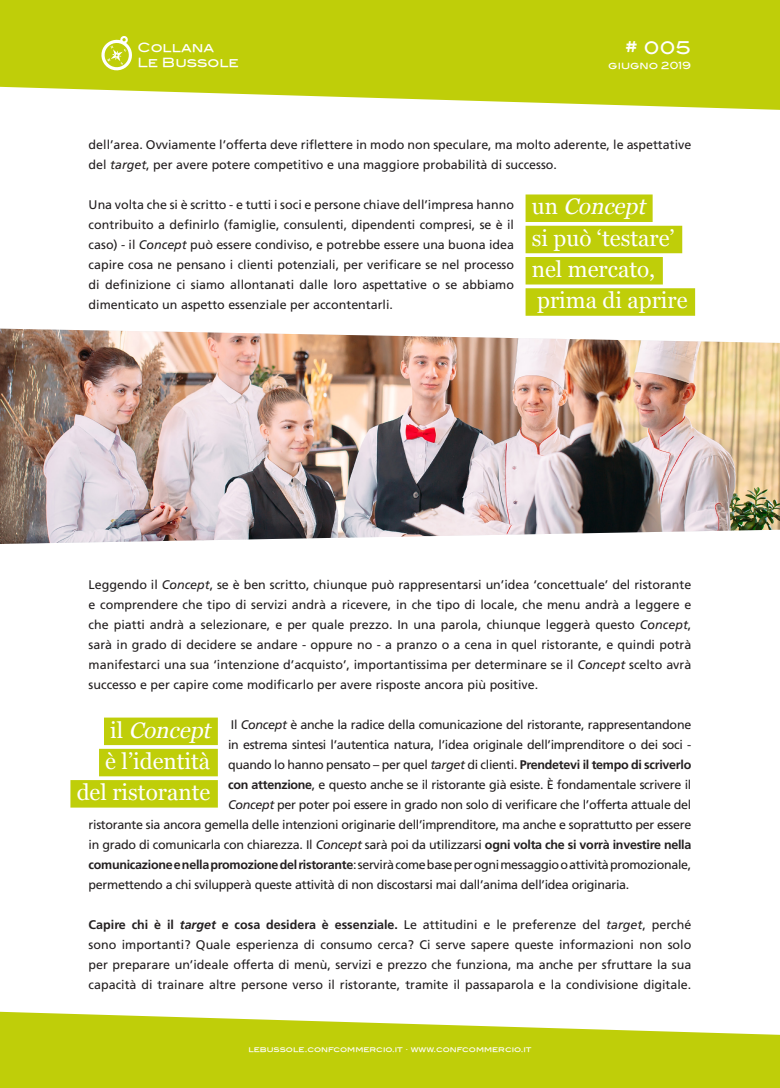
<style>
.page{position:relative;width:780px;height:1088px;background:#fff}
.page>*{position:absolute;margin:0;border:0;box-sizing:border-box;transform-origin:0 0}
.quote__sx{font:22.5px "Georgia";color:#fff}
.quote__dx{font:22.5px "Georgia";color:#fff}
.quote__sx-2{font:italic 22.5px "Georgia";color:#fff}
.quote__dx-2{font:italic 22.5px "Georgia";color:#fff}
.Capitolo{font:17.5px "Blair Md ITCTT Medium";color:#fff}
.t1{font:12.62px/15.1px "Blair Md ITCTT Medium";color:#fff}
.Testo{font:12.5px/20px "Frutiger LT Std";letter-spacing:-.025em;color:#231f20;text-align:justify}
.Testo-2{font:12.5px/20px "Frutiger LT Std";color:#231f20}
.Capitolo-2{font:10px "Blair Md ITCTT Medium";color:#fff}
.t2{font:7.5px "Blair Md ITCTT Medium";color:#fff}
.s1{font-style:italic}
.s2{font-style:normal}
.s3{font-weight:700}
.s4{font-weight:700;font-style:italic}
</style>
<div class="page">
<svg style="left:0;top:1012px;width:780px;height:76px;background:#c8d52d"></svg>
<div style="left:525px;top:194px;width:127px;height:28px;background:#bfce09"></div>
<div style="left:525px;top:226px;width:157px;height:27px;background:#bfce09"></div>
<div style="left:525px;top:257px;width:137px;height:27px;background:#bfce09"></div>
<div style="left:525px;top:288px;width:170px;height:28px;background:#bfce09"></div>
<div style="left:104px;top:717px;width:114px;height:28px;background:#bfce09"></div>
<div style="left:99px;top:749px;width:119px;height:27px;background:#bfce09"></div>
<div style="left:70px;top:780px;width:148px;height:27px;background:#bfce09"></div>
<svg style="left:0;top:0;width:780px;height:110px;background:#c8d52d"></svg>
<div style="left:89px;top:18px;width:164px;height:71px;background:#bfce09"></div>
<svg style="left:101px;top:36px;width:31px;height:35px"></svg>
<div style="left:526px;top:18px;width:165px;height:71px;background:#bfce09"></div>
<img style="left:0;top:329px;width:780px;height:215px">
<p class="t1" style="left:137px;top:38px;width:103px">Collana<br>Le Bussole</p>
<p class="Capitolo" style="left:625px;top:37px;width:68px"># 005</p>
<p class="Capitolo-2" style="left:608px;top:60px;width:85px">giugno 2019</p>
<p class="Testo-2" style="left:89px;top:134px;width:604px">dell’area. Ovviamente l’offerta deve riflettere in modo non speculare, ma molto aderente, le aspettative del <span class="s1">target</span>, per avere potere competitivo e una maggiore probabilità di successo.</p>
<p class="Testo" style="left:89px;top:194px;width:427px">Una volta che si è scritto - e tutti i soci e persone chiave dell’impresa hanno contribuito a definirlo (famiglie, consulenti, dipendenti compresi, se è il caso) - il <span class="s1">Concept</span> può essere condiviso, e potrebbe essere una buona idea capire cosa ne pensano i clienti potenziali, per verificare se nel processo di definizione ci siamo allontanati dalle loro aspettative o se abbiamo dimenticato un aspetto essenziale per accontentarli.</p>
<p class="quote__sx-2" style="left:531px;top:190px;width:121px"><span class="s2">u n</span> Concept</p>
<p class="quote__sx" style="left:531px;top:222px;width:144px">si può ‘testare’</p>
<p class="quote__sx" style="left:531px;top:253px;width:125px">nel mercato,</p>
<p class="quote__sx" style="left:537px;top:284px;width:152px">prima di aprire</p>
<p class="Testo" style="left:89px;top:574px;width:604px">Leggendo il <span class="s1">Concept</span>, se è ben scritto, chiunque può rappresentarsi un’idea ‘concettuale’ del ristorante e comprendere che tipo di servizi andrà a ricevere, in che tipo di locale, che menu andrà a leggere e che piatti andrà a selezionare, e per quale prezzo. In una parola, chiunque leggerà questo <span class="s1">Concept</span>, sarà in grado di decidere se andare - oppure no - a pranzo o a cena in quel ristorante, e quindi potrà manifestarci una sua ‘intenzione d’acquisto’, importantissima per determinare se il <span class="s1">Concept</span> scelto avrà successo e per capire come modificarlo per avere risposte ancora più positive.</p>
<p class="Testo" style="left:231px;top:714px;width:462px">Il <span class="s1">Concept</span> è anche la radice della comunicazione del ristorante, rappresentandone</p>
<p class="Testo" style="left:228px;top:734px;width:464px">in estrema sintesi l’autentica natura, l’idea originale dell’imprenditore o dei soci -</p>
<p class="Testo" style="left:228px;top:754px;width:464px">quando lo hanno pensato – per quel <span class="s1">target</span> di clienti. <span class="s3">Prendetevi il tempo di scriverlo</span></p>
<p class="Testo" style="left:228px;top:774px;width:464px"><span class="s3">con attenzione</span>, e questo anche se il ristorante già esiste. È fondamentale scrivere il</p>
<p class="Testo" style="left:228px;top:794px;width:464px"><span class="s1">Concept</span> per poter poi essere in grado non solo di verificare che l’offerta attuale del</p>
<p class="Testo" style="left:89px;top:814px;width:604px">ristorante sia ancora gemella delle intenzioni originarie dell’imprenditore, ma anche e soprattutto per essere</p>
<p class="Testo" style="left:89px;top:834px;width:604px">in grado di comunicarla con chiarezza. Il <span class="s1">Concept</span> sarà poi da utilizzarsi <span class="s3">ogni volta che si vorrà investire nella</span></p>
<p class="Testo" style="left:89px;top:854px;width:604px"><span class="s3">comunicazione e nella promozione del ristorante</span>: servirà come base per ogni messaggio o attività promozionale,</p>
<p class="Testo" style="left:89px;top:874px;width:542px">permettendo a chi svilupperà queste attività di non discostarsi mai dall’anima dell’idea originaria.</p>
<p class="Testo" style="left:89px;top:914px;width:604px"><span class="s3">Capire chi è il</span> <span class="s4">target</span> <span class="s3">e cosa desidera è essenziale.</span> Le attitudini e le preferenze del <span class="s1">target</span>, perché sono importanti? Quale esperienza di consumo cerca? Ci serve sapere queste informazioni non solo per preparare un’ideale offerta di menù, servizi e prezzo che funziona, ma anche per sfruttare la sua capacità di trainare altre persone verso il ristorante, tramite il passaparola e la condivisione digitale.</p>
<p class="quote__dx-2" style="left:110px;top:713px;width:108px"><span class="s2">i l</span> Concept</p>
<p class="quote__dx" style="left:105px;top:745px;width:106px">è l’identità</p>
<p class="quote__dx" style="left:77px;top:776px;width:135px">del ristorante</p>
<p class="t2" style="left:248px;top:1045px;width:284px">lebussole.confcommercio.it · www.confcommercio.it</p>
</div>
